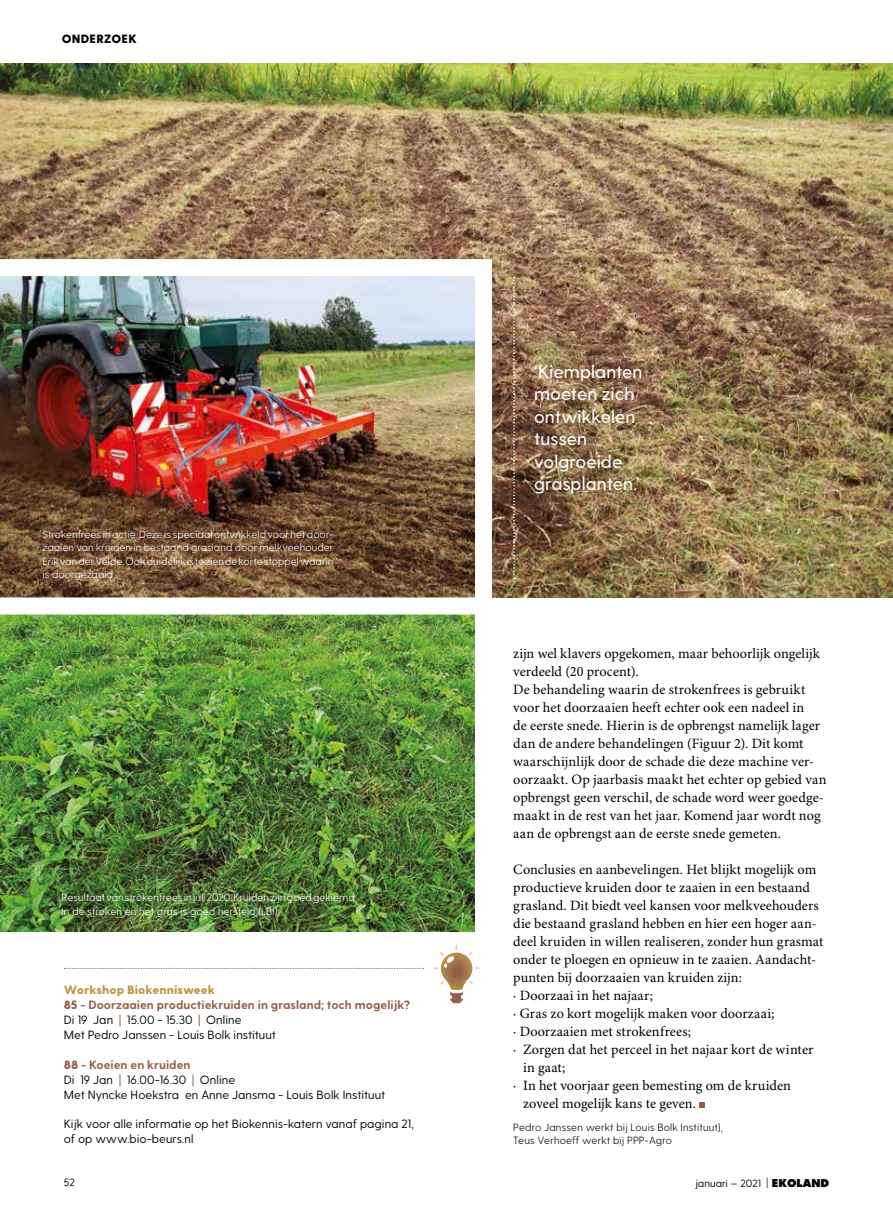
<style>
.page{position:relative;width:893px;height:1212px;background:#fff}
.page>*{position:absolute;margin:0;border:0;box-sizing:border-box;transform-origin:0 0}
.t1{font:500 18px/22.5px "Greycliff CF";letter-spacing:.005em;color:#fff}
.t2{font:14.25px/18px "Minion Pro";letter-spacing:.005em;color:#000}
.t3{font:12px/15px "Greycliff CF";letter-spacing:.005em;color:#000}
.t4{font:800 12px "Greycliff CF";letter-spacing:.02em;color:#000}
.t5{font:300 10.5px/13.5px "Greycliff CF";letter-spacing:.005em;color:#fff;text-align:justify}
.t6{font:300 10.5px/12.6px "Greycliff CF";letter-spacing:.015em;color:#000}
.t7{font:10.5px "Greycliff CF";color:#000}
.s1{font-weight:800;color:#c09949}
.s2{font-weight:800;color:#935e48}
.s3{font-weight:700;color:#935e48}
.s4{color:#935e48}
.s5{font-style:inherit}
.s6{font-family:"Futura Std";font-weight:800}
</style>
<div class="page">
<img style="left:0;top:64px;width:893px;height:533px">
<svg style="left:699px;top:1103px;width:5px;height:5px"></svg>
<svg style="left:64px;top:968px;width:360px;height:1px"></svg>
<svg style="left:433px;top:944px;width:47px;height:59px"></svg>
<img style="left:0;top:614px;width:474px;height:317px">
<img style="left:0;top:259px;width:492px;height:339px">
<svg style="left:513px;top:277px;width:2px;height:302px"></svg>
<p class="t4" style="left:62px;top:31px;width:77px">ONDERZOEK</p>
<p class="t5" style="left:43px;top:527px;width:292px">Strokenfrees in actie. Deze is speciaal ontwikkeld voor het door&shy;zaaien van kruiden in bestaand grasland door melkveehouder Erik van der Velde. Ook duidelijk is te zien de korte stoppel waarin is doorgezaaid .</p>
<p class="t5" style="left:62px;top:891px;width:295px">Resultaat van strokenfrees in juli 2020. Kruiden zijn goed gekiemd in de stroken en het gras is goed hersteld (LBI).</p>
<p class="t3" style="left:64px;top:982px;width:348px"><span class="s1">Workshop Biokennisweek<br></span><span class="s2">85</span> <span class="s3">- Doorzaaien productiekruiden in grasland; toch mogelijk?<br></span>Di 19 Jan <span class="s4">|</span> 15.00 - 15.30 <span class="s4">|</span> Online<br>Met Pedro Janssen - Louis Bolk instituut</p>
<p class="t3" style="left:64px;top:1057px;width:323px"><span class="s2">88</span> <span class="s3">- Koeien en kruiden<br></span>Di 19 Jan <span class="s4">|</span> 16.00-16.30 <span class="s4">|</span> Online<br>Met Nyncke Hoekstra en Anne Jansma - Louis Bolk Instituut</p>
<p class="t3" style="left:64px;top:1116px;width:351px">Kijk voor alle informatie op het Biokennis-katern vanaf pagina 21, of op www.bio-beurs.nl</p>
<p class="t1" style="left:534px;top:361px;width:110px">‘Kiemplanten moeten zich ontwikkelen tussen volgroeide grasplanten.’</p>
<p class="t2" style="left:513px;top:645px;width:315px">zijn wel klavers opgekomen, maar behoorlijk ongelijk verdeeld (20 procent).<br>De behandeling waarin de strokenfrees is gebruikt voor het doorzaaien heeft echter ook een nadeel in<br>de eerste snede. Hierin is de opbrengst namelijk lager dan de andere behandelingen (Figuur 2). Dit komt waarschijnlijk door de schade die deze machine ver&shy;oorzaakt. Op jaarbasis maakt het echter op gebied van opbrengst geen verschil, de schade word weer goedge&shy;maakt in de rest van het jaar. Komend jaar wordt nog aan de opbrengst aan de eerste snede gemeten.</p>
<p class="t2" style="left:513px;top:861px;width:305px">Conclusies en aanbevelingen. Het blijkt mogelijk om</p>
<p class="t2" style="left:513px;top:879px;width:298px">productieve kruiden door te zaaien in een bestaand</p>
<p class="t2" style="left:513px;top:897px;width:307px">grasland. Dit biedt veel kansen voor melkveehouders</p>
<p class="t2" style="left:513px;top:915px;width:305px">die bestaand grasland hebben en hier een hoger aan-</p>
<p class="t2" style="left:513px;top:933px;width:312px">deel kruiden in willen realiseren, zonder hun grasmat</p>
<p class="t2" style="left:513px;top:951px;width:304px">onder te ploegen en opnieuw in te zaaien. Aandacht-</p>
<p class="t2" style="left:513px;top:969px;width:230px">punten bij doorzaaien van kruiden zijn:</p>
<p class="t2" style="left:513px;top:987px;width:141px">∙ Doorzaai in het najaar;</p>
<p class="t2" style="left:513px;top:1005px;width:263px">∙ Gras zo kort mogelijk maken voor doorzaai;</p>
<p class="t2" style="left:513px;top:1023px;width:179px">∙ Doorzaaien met strokenfrees;</p>
<p class="t2" style="left:513px;top:1041px;width:302px">∙ Zorgen dat het perceel in het najaar kort de winter</p>
<p class="t2" style="left:523px;top:1059px;width:44px">in gaat;</p>
<p class="t2" style="left:513px;top:1077px;width:279px">∙ In het voorjaar geen bemesting om de kruiden</p>
<p class="t2" style="left:523px;top:1095px;width:175px">zoveel mogelijk kans te geven.</p>
<p class="t6" style="left:513px;top:1121px;width:211px">Pedro Janssen werkt bij Louis Bolk Instituut),<br>Teus Verhoeff werkt bij PPP-Agro</p>
<p class="t7" style="left:64px;top:1176px;width:13px">52</p>
<p class="t7" style="left:695px;top:1177px;width:136px">januari – 2021 <span class="s5">|</span> <span class="s6">EKOLAND</span></p>
</div>
